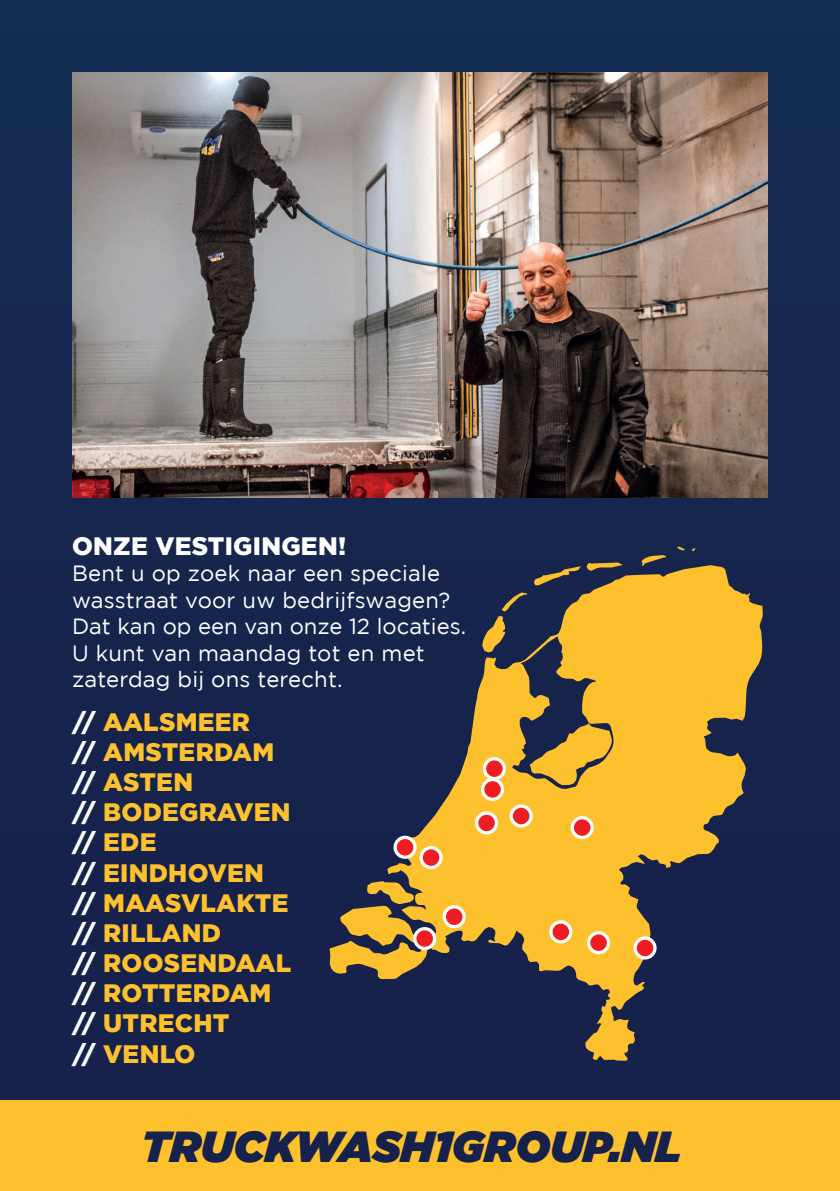
<style>
.page{position:relative;width:840px;height:1191px;background:#fff}
.page>*{position:absolute;margin:0;border:0;box-sizing:border-box;transform-origin:0 0}
.t1{font:italic 900 43.2px "Gotham";color:#16224b}
.t2{font:900 25.2px/30.2px "Gotham";letter-spacing:.01em;color:#fec12e}
.t3{font:900 25.2px "Gotham";letter-spacing:.01em;color:#fff}
.t4{font:22px/26.4px "Gotham";letter-spacing:.01em;color:#fff}
.s1{color:#fff}
</style>
<div class="page">
<div style="left:0;top:0;width:839px;height:1099px;background:#16244c"></div>
<div style="left:0;top:1100px;width:839px;height:91px;background:#fec12e"></div>
<img style="left:72px;top:72px;width:695px;height:425px">
<svg style="left:329px;top:546px;width:433px;height:514px"></svg>
<svg style="left:511px;top:806px;width:20px;height:20px"></svg>
<div style="left:509px;top:804px;width:23px;height:23px;border:3px solid #fff;border-radius:50%"></div>
<svg style="left:482px;top:779px;width:20px;height:20px"></svg>
<div style="left:480px;top:778px;width:24px;height:23px;border:3px solid #fff;border-radius:50%"></div>
<svg style="left:476px;top:813px;width:20px;height:20px"></svg>
<div style="left:474px;top:811px;width:24px;height:23px;border:3px solid #fff;border-radius:50%"></div>
<svg style="left:484px;top:758px;width:20px;height:20px"></svg>
<div style="left:482px;top:757px;width:23px;height:23px;border:3px solid #fff;border-radius:50%"></div>
<svg style="left:421px;top:847px;width:20px;height:20px"></svg>
<div style="left:419px;top:846px;width:23px;height:23px;border:3px solid #fff;border-radius:50%"></div>
<svg style="left:395px;top:837px;width:19px;height:20px"></svg>
<div style="left:393px;top:835px;width:23px;height:24px;border:3px solid #fff;border-radius:50%"></div>
<svg style="left:572px;top:817px;width:19px;height:20px"></svg>
<div style="left:570px;top:816px;width:23px;height:23px;border:3px solid #fff;border-radius:50%"></div>
<svg style="left:634px;top:938px;width:20px;height:20px"></svg>
<div style="left:633px;top:936px;width:23px;height:23px;border:3px solid #fff;border-radius:50%"></div>
<svg style="left:588px;top:932px;width:20px;height:20px"></svg>
<div style="left:586px;top:931px;width:23px;height:23px;border:3px solid #fff;border-radius:50%"></div>
<svg style="left:550px;top:922px;width:20px;height:19px"></svg>
<div style="left:549px;top:920px;width:23px;height:23px;border:3px solid #fff;border-radius:50%"></div>
<svg style="left:444px;top:907px;width:20px;height:19px"></svg>
<div style="left:442px;top:905px;width:23px;height:23px;border:3px solid #fff;border-radius:50%"></div>
<svg style="left:414px;top:928px;width:20px;height:20px"></svg>
<div style="left:413px;top:927px;width:23px;height:23px;border:3px solid #fff;border-radius:50%"></div>
<p class="t3" style="left:72px;top:531px;width:275px">ONZE VESTIGINGEN!</p>
<p class="t4" style="left:72px;top:560px;width:395px">Bent u op zoek naar een speciale wasstraat voor uw bedrijfswagen?<br>Dat kan op een van onze 12 locaties.<br>U kunt van maandag tot en met zaterdag bij ons terecht.</p>
<p class="t2" style="left:73px;top:706px;width:220px"><span class="s1">//</span> AALSMEER<br><span class="s1">//</span> AMSTERDAM <span class="s1">//</span> ASTEN<br><span class="s1">//</span> BODEGRAVEN <span class="s1">//</span> EDE<br><span class="s1">//</span> EINDHOVEN <span class="s1">//</span> MAASVLAKTE <span class="s1">//</span> RILLAND<br><span class="s1">//</span> ROOSENDAAL <span class="s1">//</span> ROTTERDAM <span class="s1">//</span> UTRECHT<br><span class="s1">//</span> VENLO</p>
<h1 class="t1" style="left:141px;top:1121px;width:542px">TRUCKWASH1GROUP.NL</h1>
</div>
